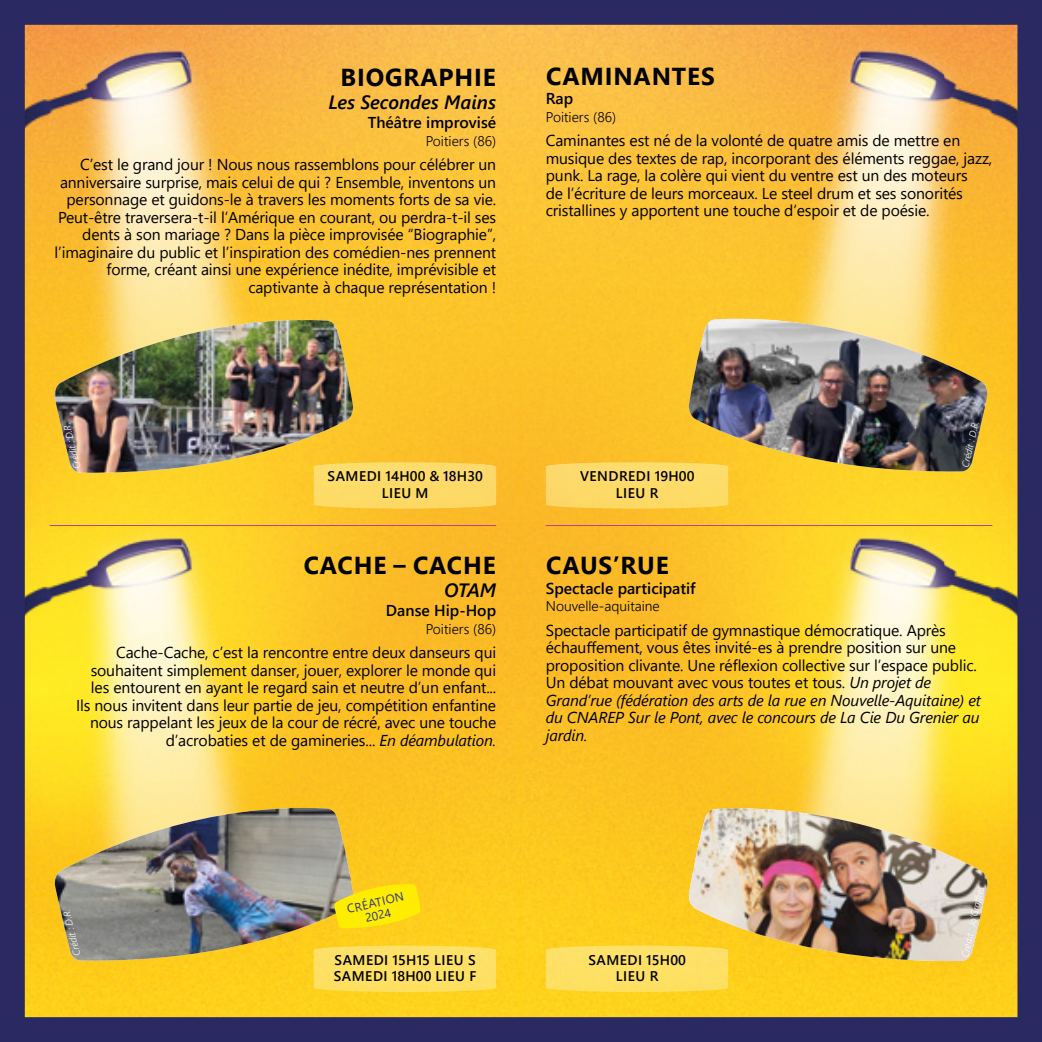
<style>
.page{position:relative;width:1042px;height:1042px;background:#fff}
.page>*{position:absolute;margin:0;border:0;box-sizing:border-box;transform-origin:0 0}
.t1{font:700 24.5px "Segoe UI";letter-spacing:.035em;color:#000}
.t2{font:italic 600 19.25px "Segoe UI";color:#000}
.t3{font:15.75px/17.5px "Segoe UI";letter-spacing:-.01em;color:#000;text-align:right}
.t4{font:600 15.75px "Segoe UI";color:#000}
.t5{font:600 14px/16.8px "Segoe UI";letter-spacing:.035em;color:#000;text-align:center}
.t6{font:300 14px "Segoe UI";color:#000}
.t7{font:12.08px/12.6px "Segoe UI";color:#283583;text-align:center}
.t8{font:italic 300 9.62px "Segoe UI";color:#fff}
.s1{font-style:italic}
</style>
<div class="page">
<img style="left:0;top:0;width:1042px;height:1042px">
<hr style="left:50px;top:525px;width:446px;height:1px;background:#b84191">
<hr style="left:546px;top:525px;width:446px;height:1px;background:#b84191">
<svg style="left:334px;top:882px;width:87px;height:47px;background:#f7e012"></svg>
<h1 class="t1" style="left:341px;top:54px;width:157px">BIOGRAPHIE</h1>
<p class="t2" style="left:328px;top:84px;width:169px">Les Secondes Mains</p>
<p class="t4" style="left:368px;top:108px;width:130px">Théâtre improvisé</p>
<p class="t6" style="left:426px;top:128px;width:72px">Poitiers (86)</p>
<p class="t3" style="left:55px;top:155px;width:443px">C’est le grand jour ! Nous nous rassemblons pour célébrer un anniversaire surprise, mais celui de qui ? Ensemble, inventons un personnage et guidons-le à travers les moments forts de sa vie.<br>Peut-être traversera-t-il l’Amérique en courant, ou perdra-t-il ses dents à son mariage ? Dans la pièce improvisée “Biographie”, l’imaginaire du public et l’inspiration des comédien-nes prennent forme, créant ainsi une expérience inédite, imprévisible et captivante à chaque représentation !</p>
<h1 class="t1" style="left:546px;top:53px;width:170px">CAMINANTES</h1>
<p class="t4" style="left:546px;top:84px;width:29px">Rap</p>
<p class="t6" style="left:546px;top:103px;width:72px">Poitiers (86)</p>
<p class="t3" style="left:546px;top:130px;width:448px;text-align:left">Caminantes est né de la volonté de quatre amis de mettre en musique des textes de rap, incorporant des éléments reggae, jazz, punk. La rage, la colère qui vient du ventre est un des moteurs<br>de l’écriture de leurs morceaux. Le steel drum et ses sonorités cristallines y apportent une touche d’espoir et de poésie.</p>
<p class="t8" style="left:68px;top:471px;width:49px;rotate:-103deg">Crédit : D.R.</p>
<p class="t5" style="left:327px;top:467px;width:157px">SAMEDI 14H00 &amp; 18H30<br>LIEU M</p>
<p class="t5" style="left:580px;top:467px;width:116px">VENDREDI 19H00<br>LIEU R</p>
<p class="t8" style="left:956px;top:466px;width:49px;rotate:-78deg">Crédit : D.R.</p>
<h1 class="t1" style="left:304px;top:542px;width:193px">CACHE – CACHE</h1>
<p class="t2" style="left:444px;top:572px;width:54px">OTAM</p>
<p class="t4" style="left:386px;top:596px;width:112px">Danse Hip-Hop</p>
<p class="t6" style="left:426px;top:616px;width:72px">Poitiers (86)</p>
<p class="t3" style="left:76px;top:642px;width:421px">Cache-Cache, c’est la rencontre entre deux danseurs qui souhaitent simplement danser, jouer, explorer le monde qui les entourent en ayant le regard sain et neutre d’un enfant...<br>Ils nous invitent dans leur partie de jeu, compétition enfantine nous rappelant les jeux de la cour de récré, avec une touche d’acrobaties et de gamineries... <span class="s1">En déambulation.</span></p>
<h1 class="t1" style="left:546px;top:542px;width:124px">CAUS’RUE</h1>
<p class="t4" style="left:546px;top:573px;width:151px">Spectacle participatif</p>
<p class="t6" style="left:546px;top:593px;width:116px">Nouvelle-aquitaine</p>
<p class="t3" style="left:546px;top:620px;width:437px;text-align:left">Spectacle participatif de gymnastique démocratique. Après échauffement, vous êtes invité-es à prendre position sur une proposition clivante. Une réflexion collective sur l’espace public.<br>Un débat mouvant avec vous toutes et tous. <span class="s1">Un projet de Grand’rue (fédération des arts de la rue en Nouvelle-Aquitaine) et du CNAREP Sur le Pont, avec le concours de La Cie Du Grenier au jardin.</span></p>
<p class="t8" style="left:68px;top:958px;width:49px;rotate:-103deg">Crédit : D.R.</p>
<p class="t7" style="left:345px;top:902px;width:60px;rotate:-13deg">CRÉATION<br>2024</p>
<p class="t5" style="left:334px;top:950px;width:144px;text-align:left">SAMEDI 15H15 LIEU S<br>SAMEDI 18H00 LIEU F</p>
<p class="t5" style="left:588px;top:950px;width:99px">SAMEDI 15H00<br>LIEU R</p>
<p class="t8" style="left:956px;top:955px;width:74px;rotate:-78deg">Crédit : Jo’Graffi es</p>
</div>
